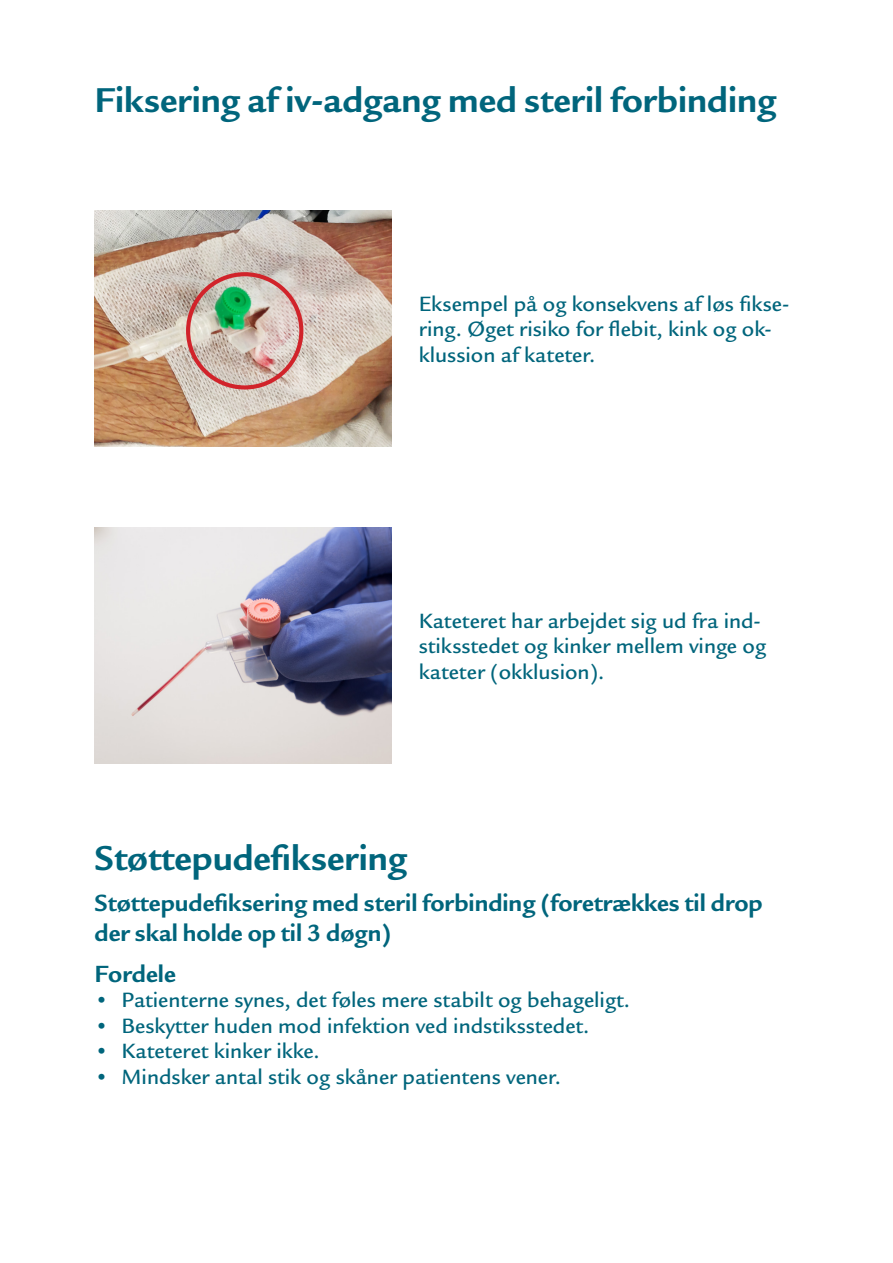
<style>
.page{position:relative;width:893px;height:1263px;background:#fff}
.page>*{position:absolute;margin:0;border:0;box-sizing:border-box;transform-origin:0 0}
.Overskrift_-_boks_ko{font:700 37.5px "Legacy Sans ITC Std";color:#00657c}
.Overskrift_-_boks_ko-2{font:700 25.5px/30.6px "Legacy Sans ITC Std";color:#00657c}
.Boks_-_bilag{font:500 22.5px/25.5px "Legacy Sans ITC Std";color:#00657c}
</style>
<div class="page">
<img style="left:95px;top:210px;width:296px;height:236px">
<img style="left:95px;top:527px;width:296px;height:236px">
<div style="left:186px;top:272px;width:117px;height:117px;border:4px solid #d1232a;border-radius:50%"></div>
<p class="Overskrift_-_boks_ko" style="left:95px;top:78px;width:684px">Fiksering af iv-adgang med steril forbinding</p>
<p class="Boks_-_bilag" style="left:419px;top:291px;width:372px">Eksempel på og konsekvens af løs fikse&shy;ring. Øget risiko for flebit, kink og ok&shy;klussion af kateter.</p>
<p class="Boks_-_bilag" style="left:419px;top:608px;width:349px">Kateteret har arbejdet sig ud fra ind&shy;stiksstedet og kinker mellem vinge og kateter (okklusion).</p>
<p class="Overskrift_-_boks_ko" style="left:95px;top:836px;width:314px">Støttepudefiksering</p>
<p class="Overskrift_-_boks_ko-2" style="left:95px;top:887px;width:670px">Støttepudefiksering med steril forbinding (foretrækkes til drop der skal holde op til 3 døgn)</p>
<p class="Overskrift_-_boks_ko-2" style="left:95px;top:959px;width:83px">Fordele</p>
<p class="Boks_-_bilag" style="left:95px;top:988px;width:537px">• Patienterne synes, det føles mere stabilt og behageligt.</p>
<p class="Boks_-_bilag" style="left:95px;top:1013px;width:496px">• Beskytter huden mod infektion ved indstiksstedet.</p>
<p class="Boks_-_bilag" style="left:95px;top:1039px;width:227px">• Kateteret kinker ikke.</p>
<p class="Boks_-_bilag" style="left:95px;top:1064px;width:468px">• Mindsker antal stik og skåner patientens vener.</p>
</div>
